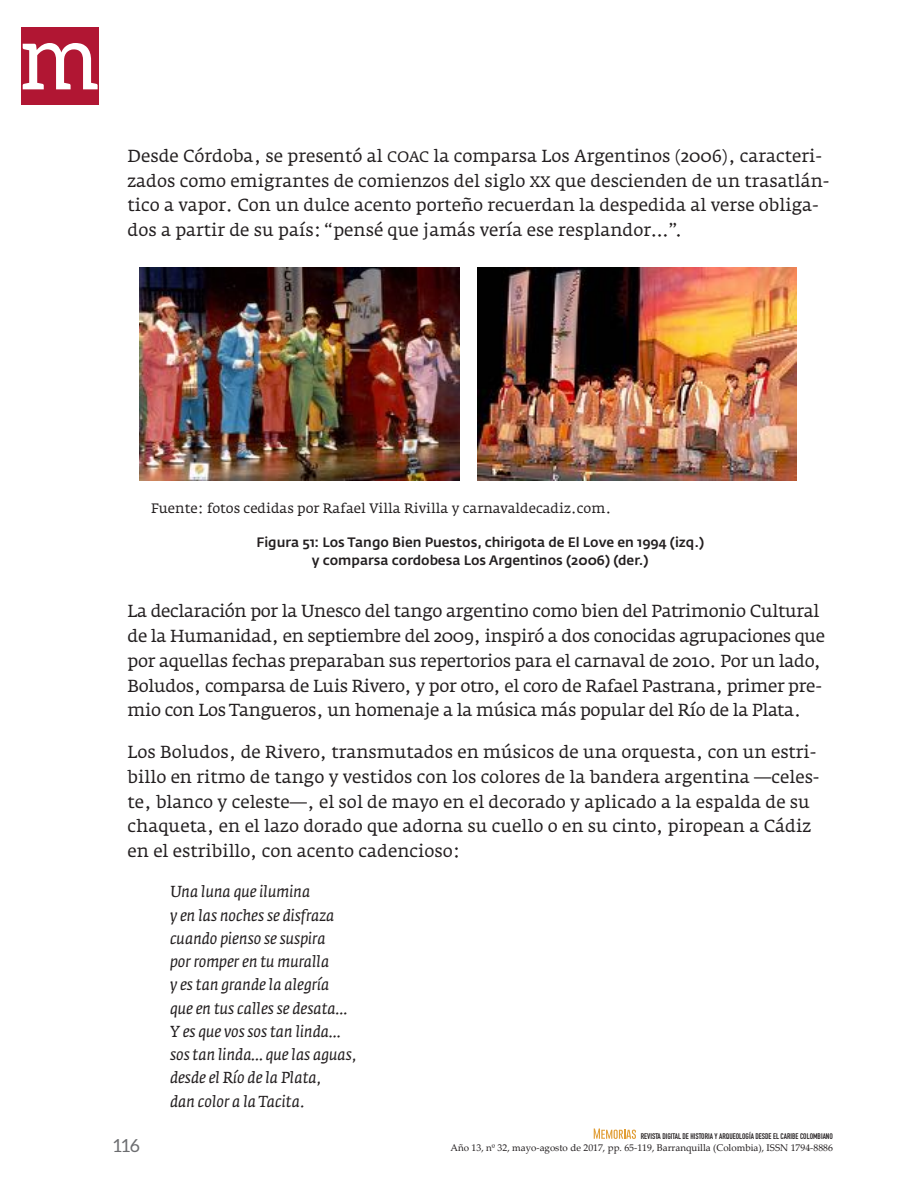
<style>
.page{position:relative;width:918px;height:1188px;background:#fff}
.page>*{position:absolute;margin:0;border:0;box-sizing:border-box;transform-origin:0 0}
.t1{font:18px "Aleo";color:#6c6d70}
.t2{font:17.25px/24.8px "Fedra Serif A";color:#231f20}
.t3{font:17.25px/24.8px "Fedra Serif A";letter-spacing:-.02em;color:#231f20}
.t4{font:italic 15.75px/23.2px "Fedra Serif A";color:#231f20}
.t5{font:500 13.5px/18px "Fedra Sans Std";color:#231f20;text-align:center}
.t6{font:13.5px "Fedra Serif A";color:#231f20}
.t7{font:9.75px "Palatino Linotype";color:#231f20}
.t8{font:8.1px "DIN Engschrift Std";color:#231f20}
.s1{font-size:15px}
</style>
<div class="page">
<svg style="left:594px;top:1129px;width:42px;height:10px"></svg>
<div style="left:21px;top:27px;width:78px;height:78px;background:#b11633"></div>
<svg style="left:23px;top:43px;width:75px;height:46px"></svg>
<img style="left:140px;top:268px;width:320px;height:212px">
<img style="left:478px;top:268px;width:319px;height:212px">
<p class="t2" style="left:128px;top:144px;width:703px">Desde Córdoba, se presentó al <span class="s1">COAC</span> la comparsa Los Argentinos (2006), caracteri&shy;zados como emigrantes de comienzos del siglo <span class="s1">XX</span> que descienden de un trasatlán&shy;tico a vapor. Con un dulce acento porteño recuerdan la despedida al verse obliga&shy;dos a partir de su país: “pensé que jamás vería ese resplandor…”.</p>
<p class="t6" style="left:151px;top:501px;width:462px">Fuente: fotos cedidas por Rafael Villa Rivilla y carnavaldecadiz.com.</p>
<p class="t5" style="left:256px;top:533px;width:449px">Figura 51: Los Tango Bien Puestos, chirigota de El Love en 1994 (izq.) y comparsa cordobesa Los Argentinos (2006) (der.)</p>
<p class="t3" style="left:128px;top:599px;width:699px">La declaración por la Unesco del tango argentino como bien del Patrimonio Cultural de la Humanidad, en septiembre del 2009, inspiró a dos conocidas agrupaciones que por aquellas fechas preparaban sus repertorios para el carnaval de 2010. Por un lado, Boludos, comparsa de Luis Rivero, y por otro, el coro de Rafael Pastrana, primer pre&shy;mio con Los Tangueros, un homenaje a la música más popular del Río de la Plata.</p>
<p class="t2" style="left:128px;top:740px;width:694px">Los Boludos, de Rivero, transmutados en músicos de una orquesta, con un estri&shy;billo en ritmo de tango y vestidos con los colores de la bandera argentina —celes&shy;te, blanco y celeste—, el sol de mayo en el decorado y aplicado a la espalda de su chaqueta, en el lazo dorado que adorna su cuello o en su cinto, piropean a Cádiz en el estribillo, con acento cadencioso:</p>
<p class="t4" style="left:170px;top:880px;width:188px">Una luna que ilumina<br>y en las noches se disfraza cuando pienso se suspira<br>por romper en tu muralla<br>y es tan grande la alegría que en tus calles se desata…<br>Y es que vos sos tan linda… sos tan linda… que las aguas, desde el Río de la Plata,<br>dan color a la Tacita.</p>
<p class="t1" style="left:113px;top:1136px;width:28px">116</p>
<p class="t8" style="left:641px;top:1131px;width:194px">REVISTA DIGITAL DE HISTORIA Y ARQUEOLOGÍA DESDE EL CARIBE COLOMBIANO</p>
<p class="t7" style="left:451px;top:1143px;width:384px">Año 13, nº 32, mayo-agosto de 2017, pp. 65-119, Barranquilla (Colombia), ISSN 1794-8886</p>
</div>
